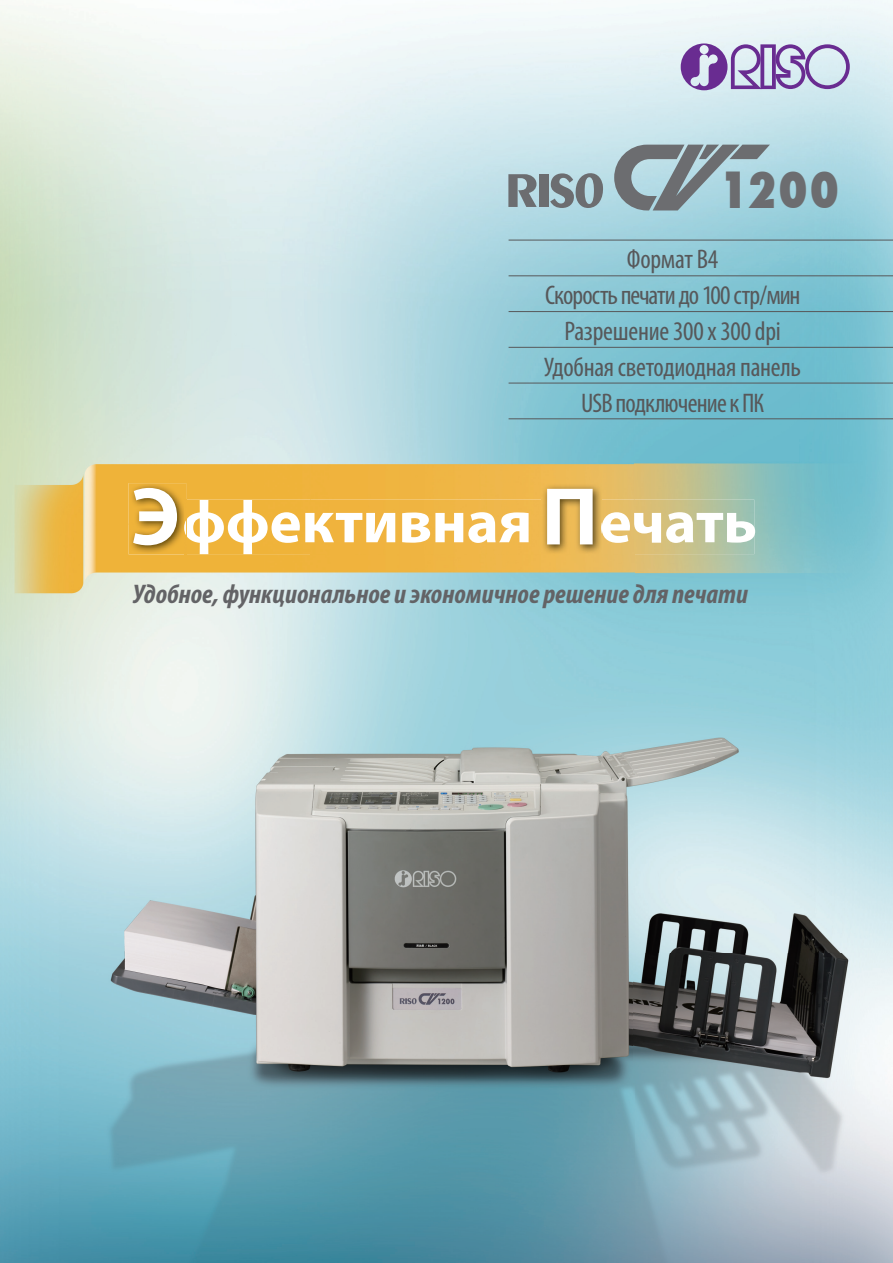
<style>
.page{position:relative;width:893px;height:1263px;background:#fff}
.page>*{position:absolute;margin:0;border:0;box-sizing:border-box;transform-origin:0 0}
.t1{font:700 82.5px "Myriad Pro";color:#fff}
.t2{font:700 60px "Myriad Pro";letter-spacing:-.005em;color:#fff}
.t3{font:800 condensed 48.6px "Futura";color:#6c6d70}
.t4{font:condensed 27px/36px "Myriad Pro";letter-spacing:-.01em;color:#57585a;text-align:center}
.t5{font:italic 700 condensed 27px "Myriad Pro";color:#636366}
</style>
<div class="page">
<img style="left:634px;top:0;width:259px;height:1263px">
<img style="left:0;top:255px;width:310px;height:806px">
<img style="left:310px;top:255px;width:325px;height:245px">
<img style="left:310px;top:554px;width:325px;height:507px">
<img style="left:0;top:1061px;width:635px;height:202px">
<img style="left:186px;top:500px;width:568px;height:54px">
<svg style="left:614px;top:145px;width:156px;height:65px"></svg>
<svg style="left:508px;top:174px;width:29px;height:33px"></svg>
<div style="left:539px;top:174px;width:9px;height:33px;background:#6c6d70"></div>
<svg style="left:550px;top:173px;width:54px;height:35px"></svg>
<hr style="left:509px;top:240px;width:384px;height:1px;background:#57585a">
<hr style="left:509px;top:347px;width:384px;height:1px;background:#57585a">
<hr style="left:509px;top:276px;width:384px;height:1px;background:#57585a">
<hr style="left:509px;top:383px;width:384px;height:1px;background:#57585a">
<hr style="left:509px;top:419px;width:384px;height:1px;background:#57585a">
<hr style="left:509px;top:311px;width:384px;height:1px;background:#57585a">
<img style="left:129px;top:483px;width:57px;height:71px">
<svg style="left:184px;top:520px;width:2px;height:15px"></svg>
<img style="left:542px;top:484px;width:60px;height:70px">
<svg style="left:601px;top:522px;width:1px;height:12px"></svg>
<svg style="left:681px;top:43px;width:169px;height:47px"></svg>
<h3 class="t3" style="left:719px;top:159px;width:122px">1200</h3>
<p class="t4" style="left:544px;top:240px;width:258px">Формат B4<br>Скорость печати до 100 стр/мин<br>Разрешение 300 x 300 dpi<br>Удобная светодиодная панель<br>USB подключение к ПК</p>
<h1 class="t1" style="left:131px;top:468px;width:51px">Э</h1>
<h1 class="t1" style="left:541px;top:468px;width:58px">П</h1>
<h2 class="t2" style="left:182px;top:486px;width:576px">ффективная ечать</h2>
<p class="t5" style="left:132px;top:578px;width:617px">Удобное, функциональное и экономичное решение для печати</p>
</div>
